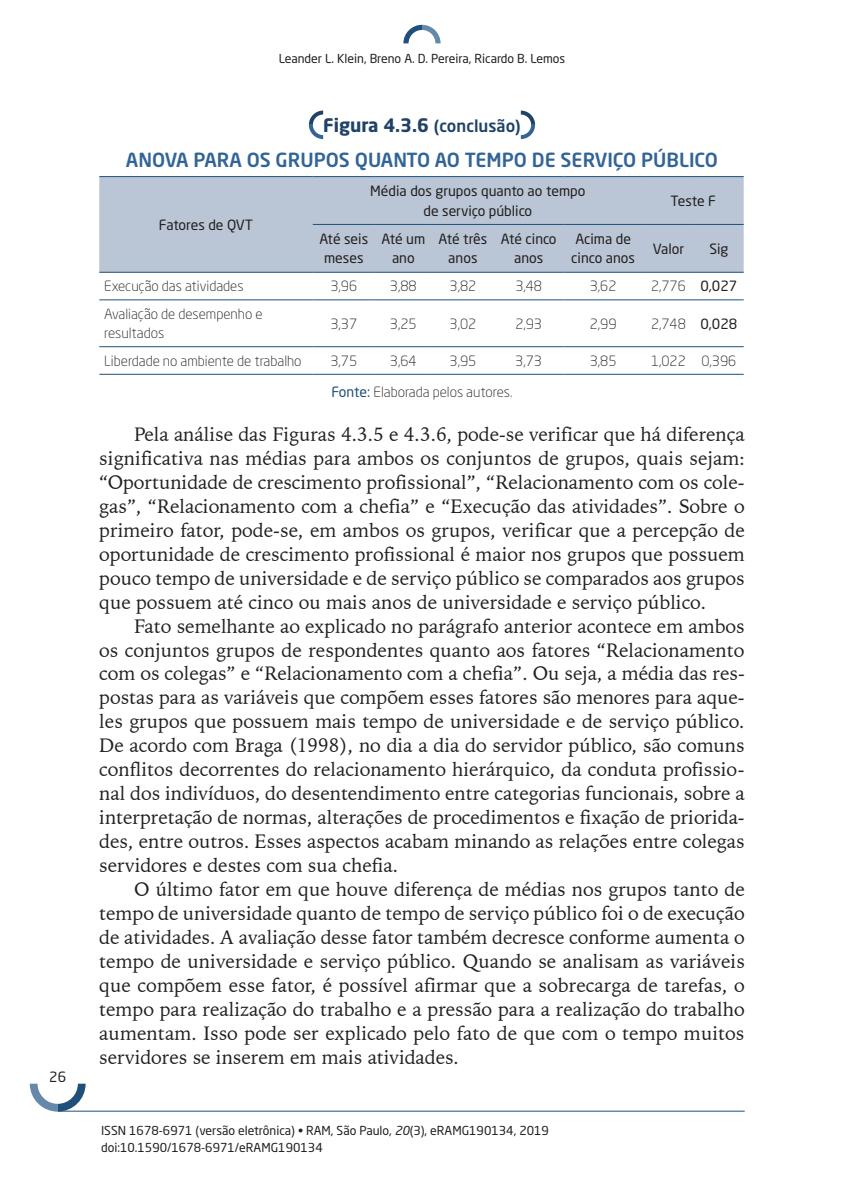
<style>
.page{position:relative;width:844px;height:1191px;background:#fff}
.page>*{position:absolute;margin:0;border:0;box-sizing:border-box;transform-origin:0 0}
.t1{font:19.25px/24px "Iowan Old Style BT";color:#231f20;text-align:justify}
.t2{font:500 19.25px "Neo Sans Std";color:#326597}
.t3{font:700 18.38px "Neo Sans Std";color:#1f4266}
.t4{font:300 14px/19.2px "Neo Sans Std";color:#231f20}
.t5{font:14px/19.2px "Neo Sans Std";color:#231f20;text-align:center}
.t6{font:12.25px/17.5px "Neo Sans Std";color:#231f20}
.s1{font-weight:500;font-size:16.62px}
.s2{font-weight:400}
.s3{font-weight:400;color:#1f507b}
.s4{font-style:italic}
</style>
<div class="page">
<svg style="left:30px;top:1083px;width:56px;height:28px"></svg>
<svg style="left:403px;top:25px;width:37px;height:18px"></svg>
<hr style="left:58px;top:1110px;width:686px;height:1px;background:#1f507b">
<div style="left:99px;top:177px;width:644px;height:95px;background:#bac6d5"></div>
<hr style="left:99px;top:176px;width:214px;height:1px;background:#1f507b">
<hr style="left:313px;top:176px;width:62px;height:1px;background:#1f507b">
<hr style="left:375px;top:176px;width:57px;height:1px;background:#1f507b">
<hr style="left:432px;top:176px;width:62px;height:1px;background:#1f507b">
<hr style="left:494px;top:176px;width:69px;height:1px;background:#1f507b">
<hr style="left:563px;top:176px;width:79px;height:1px;background:#1f507b">
<hr style="left:642px;top:176px;width:51px;height:1px;background:#1f507b">
<hr style="left:693px;top:176px;width:50px;height:1px;background:#1f507b">
<hr style="left:313px;top:224px;width:62px;height:1px;background:#1f507b">
<hr style="left:375px;top:224px;width:57px;height:1px;background:#1f507b">
<hr style="left:432px;top:224px;width:62px;height:1px;background:#1f507b">
<hr style="left:494px;top:224px;width:69px;height:1px;background:#1f507b">
<hr style="left:563px;top:224px;width:79px;height:1px;background:#1f507b">
<hr style="left:642px;top:224px;width:51px;height:1px;background:#1f507b">
<hr style="left:693px;top:224px;width:50px;height:1px;background:#1f507b">
<hr style="left:99px;top:272px;width:214px;height:1px;background:#1f507b">
<hr style="left:313px;top:272px;width:62px;height:1px;background:#1f507b">
<hr style="left:375px;top:272px;width:57px;height:1px;background:#1f507b">
<hr style="left:432px;top:272px;width:62px;height:1px;background:#1f507b">
<hr style="left:494px;top:272px;width:69px;height:1px;background:#1f507b">
<hr style="left:563px;top:272px;width:79px;height:1px;background:#1f507b">
<hr style="left:642px;top:272px;width:51px;height:1px;background:#1f507b">
<hr style="left:693px;top:272px;width:50px;height:1px;background:#1f507b">
<hr style="left:99px;top:299px;width:214px;height:1px;background:#1f507b">
<hr style="left:313px;top:299px;width:62px;height:1px;background:#1f507b">
<hr style="left:375px;top:299px;width:57px;height:1px;background:#1f507b">
<hr style="left:432px;top:299px;width:62px;height:1px;background:#1f507b">
<hr style="left:494px;top:299px;width:69px;height:1px;background:#1f507b">
<hr style="left:563px;top:299px;width:79px;height:1px;background:#1f507b">
<hr style="left:642px;top:299px;width:51px;height:1px;background:#1f507b">
<hr style="left:693px;top:299px;width:50px;height:1px;background:#1f507b">
<hr style="left:99px;top:346px;width:214px;height:1px;background:#1f507b">
<hr style="left:313px;top:346px;width:62px;height:1px;background:#1f507b">
<hr style="left:375px;top:346px;width:57px;height:1px;background:#1f507b">
<hr style="left:432px;top:346px;width:62px;height:1px;background:#1f507b">
<hr style="left:494px;top:346px;width:69px;height:1px;background:#1f507b">
<hr style="left:563px;top:346px;width:79px;height:1px;background:#1f507b">
<hr style="left:642px;top:346px;width:51px;height:1px;background:#1f507b">
<hr style="left:693px;top:346px;width:50px;height:1px;background:#1f507b">
<hr style="left:99px;top:374px;width:214px;height:1px;background:#1f507b">
<hr style="left:313px;top:374px;width:62px;height:1px;background:#1f507b">
<hr style="left:375px;top:374px;width:57px;height:1px;background:#1f507b">
<hr style="left:432px;top:374px;width:62px;height:1px;background:#1f507b">
<hr style="left:494px;top:374px;width:69px;height:1px;background:#1f507b">
<hr style="left:563px;top:374px;width:79px;height:1px;background:#1f507b">
<hr style="left:642px;top:374px;width:51px;height:1px;background:#1f507b">
<hr style="left:693px;top:374px;width:50px;height:1px;background:#1f507b">
<svg style="left:309px;top:111px;width:14px;height:28px"></svg>
<svg style="left:520px;top:111px;width:15px;height:28px"></svg>
<p class="t5" style="left:49px;top:1067px;width:18px">26</p>
<p class="t6" style="left:278px;top:50px;width:288px">Leander L. Klein, Breno A. D. Pereira, Ricardo B. Lemos</p>
<p class="t3" style="left:323px;top:113px;width:199px">Figura 4.3.6 <span class="s1">(conclusão)</span></p>
<p class="t2" style="left:126px;top:148px;width:593px">ANOVA PARA OS GRUPOS QUANTO AO TEMPO DE SERVIÇO PÚBLICO</p>
<p class="t5" style="left:159px;top:215px;width:96px">Fatores de QVT</p>
<p class="t5" style="left:370px;top:181px;width:216px">Média dos grupos quanto ao tempo de serviço público</p>
<p class="t5" style="left:670px;top:191px;width:47px">Teste F</p>
<p class="t5" style="left:319px;top:229px;width:50px">Até seis meses</p>
<p class="t5" style="left:381px;top:229px;width:45px">Até um ano</p>
<p class="t5" style="left:438px;top:229px;width:50px">Até três anos</p>
<p class="t5" style="left:500px;top:229px;width:57px">Até cinco anos</p>
<p class="t5" style="left:571px;top:229px;width:65px;text-align:left">Acima de cinco anos</p>
<p class="t5" style="left:652px;top:239px;width:33px">Valor</p>
<p class="t5" style="left:709px;top:239px;width:20px">Sig</p>
<p class="t4" style="left:104px;top:277px;width:141px">Execução das atividades</p>
<p class="t4" style="left:330px;top:277px;width:28px">3,96</p>
<p class="t4" style="left:390px;top:277px;width:28px">3,88</p>
<p class="t4" style="left:449px;top:277px;width:28px">3,82</p>
<p class="t4" style="left:515px;top:277px;width:28px">3,48</p>
<p class="t4" style="left:589px;top:277px;width:28px">3,62</p>
<p class="t4" style="left:651px;top:277px;width:88px">2,776 <span class="s2">0,027</span></p>
<p class="t4" style="left:104px;top:304px;width:160px">Avaliação de desempenho e resultados</p>
<p class="t4" style="left:330px;top:314px;width:28px">3,37</p>
<p class="t4" style="left:390px;top:314px;width:28px">3,25</p>
<p class="t4" style="left:449px;top:314px;width:28px">3,02</p>
<p class="t4" style="left:515px;top:314px;width:28px">2,93</p>
<p class="t4" style="left:589px;top:314px;width:28px">2,99</p>
<p class="t4" style="left:650px;top:314px;width:88px">2,748 <span class="s2">0,028</span></p>
<p class="t4" style="left:104px;top:351px;width:199px">Liberdade no ambiente de trabalho</p>
<p class="t4" style="left:330px;top:351px;width:28px">3,75</p>
<p class="t4" style="left:390px;top:351px;width:28px">3,64</p>
<p class="t4" style="left:449px;top:351px;width:28px">3,95</p>
<p class="t4" style="left:515px;top:351px;width:28px">3,73</p>
<p class="t4" style="left:589px;top:351px;width:28px">3,85</p>
<p class="t4" style="left:650px;top:351px;width:87px">1,022 0,396</p>
<p class="t4" style="left:331px;top:382px;width:182px"><span class="s3">Fonte:</span> Elaborada pelos autores.</p>
<p class="t1" style="left:99px;top:422px;width:647px;text-indent:35px">Pela análise das Figuras 4.3.5 e 4.3.6, pode-se verificar que há diferença significativa nas médias para ambos os conjuntos de grupos, quais sejam: “Oportunidade de crescimento profissional”, “Relacionamento com os cole&shy;gas”, “Relacionamento com a chefia” e “Execução das atividades”. Sobre o primeiro fator, pode-se, em ambos os grupos, verificar que a percepção de oportunidade de crescimento profissional é maior nos grupos que possuem pouco tempo de universidade e de serviço público se comparados aos grupos que possuem até cinco ou mais anos de universidade e serviço público.</p>
<p class="t1" style="left:99px;top:613px;width:646px;text-indent:35px">Fato semelhante ao explicado no parágrafo anterior acontece em ambos os conjuntos grupos de respondentes quanto aos fatores “Relacionamento com os colegas” e “Relacionamento com a chefia”. Ou seja, a média das res&shy;postas para as variáveis que compõem esses fatores são menores para aque&shy;les grupos que possuem mais tempo de universidade e de serviço público.<br>De acordo com Braga (1998), no dia a dia do servidor público, são comuns conflitos decorrentes do relacionamento hierárquico, da conduta profissio&shy;nal dos indivíduos, do desentendimento entre categorias funcionais, sobre a interpretação de normas, alterações de procedimentos e fixação de priorida&shy;des, entre outros. Esses aspectos acabam minando as relações entre colegas servidores e destes com sua chefia.</p>
<p class="t1" style="left:99px;top:877px;width:647px;text-indent:35px">O último fator em que houve diferença de médias nos grupos tanto de tempo de universidade quanto de tempo de serviço público foi o de execução de atividades. A avaliação desse fator também decresce conforme aumenta o tempo de universidade e serviço público. Quando se analisam as variáveis que compõem esse fator, é possível afirmar que a sobrecarga de tarefas, o tempo para realização do trabalho e a pressão para a realização do trabalho aumentam. Isso pode ser explicado pelo fato de que com o tempo muitos servidores se inserem em mais atividades.</p>
<p class="t6" style="left:101px;top:1121px;width:449px">ISSN 1678-6971 (versão eletrônica) • RAM, São Paulo, <span class="s4">20</span>(3), eRAMG190134, 2019 doi:10.1590/1678-6971/eRAMG190134</p>
</div>
